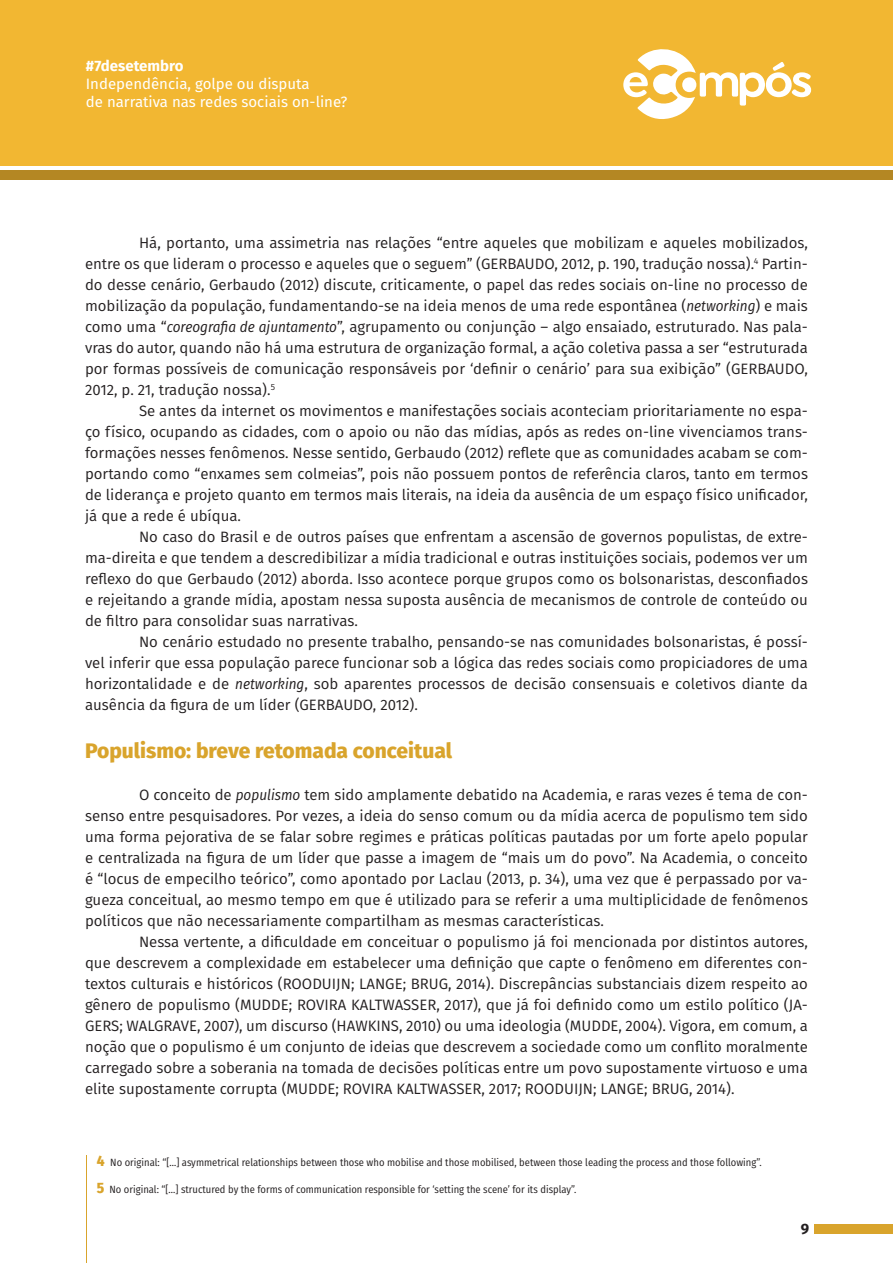
<style>
.page{position:relative;width:893px;height:1263px;background:#fff}
.page>*{position:absolute;margin:0;border:0;box-sizing:border-box;transform-origin:0 0}
.Tópico{font:800 21px "Fira Sans";color:#d9a42c}
.Texto{font:15px/21px "Fira Sans";color:#231f20;text-align:justify}
.t1{font:15px/18px "Fira Sans";color:#fff}
.t2{font:700 15px "Fira Sans";color:#fff}
.t3{font:700 15px "Fira Sans";color:#231f20}
.Rodapé{font:10.5px "Fira Sans Condensed";color:#231f20}
.s1{font-family:"Fira Sans Condensed";font-style:italic}
.s2{font-weight:800;font-size:15px;color:#d9a42c}
</style>
<div class="page">
<div style="left:0;top:0;width:893px;height:166px;background:#f2b732"></div>
<div style="left:0;top:170px;width:893px;height:10px;background:#b48723"></div>
<div style="left:814px;top:1224px;width:79px;height:9px;background:#d9a42c"></div>
<svg style="left:623px;top:49px;width:188px;height:70px"></svg>
<hr style="left:86px;top:1155px;width:1px;height:108px;background:#d9a42c">
<p class="t2" style="left:86px;top:53px;width:99px">#7desetembro</p>
<p class="t1" style="left:86px;top:75px;width:263px">Independência, golpe ou disputa<br>de narrativa nas redes sociais on-line?</p>
<p class="Texto" style="left:85px;top:232px;width:724px;text-indent:54px">Há, portanto, uma assimetria nas relações “entre aqueles que mobilizam e aqueles mobilizados, entre os que lideram o processo e aqueles que o seguem” (GERBAUDO, 2012, p. 190, tradução nossa).<sup>4</sup> Partin&shy;do desse cenário, Gerbaudo (2012) discute, criticamente, o papel das redes sociais on-line no processo de mobilização da população, fundamentando-se na ideia menos de uma rede espontânea (<span class="s1">networking</span>) e mais como uma “<span class="s1">coreografia de ajuntamento</span>”, agrupamento ou conjunção – algo ensaiado, estruturado. Nas pala&shy;vras do autor, quando não há uma estrutura de organização formal, a ação coletiva passa a ser “estruturada por formas possíveis de comunicação responsáveis por ‘definir o cenário’ para sua exibição” (GERBAUDO, 2012, p. 21, tradução nossa).<sup>5</sup></p>
<p class="Texto" style="left:85px;top:400px;width:724px;text-indent:54px">Se antes da internet os movimentos e manifestações sociais aconteciam prioritariamente no espa&shy;ço físico, ocupando as cidades, com o apoio ou não das mídias, após as redes on-line vivenciamos trans&shy;formações nesses fenômenos. Nesse sentido, Gerbaudo (2012) reflete que as comunidades acabam se com&shy;portando como “enxames sem colmeias”, pois não possuem pontos de referência claros, tanto em termos de liderança e projeto quanto em termos mais literais, na ideia da ausência de um espaço físico unificador, já que a rede é ubíqua.</p>
<p class="Texto" style="left:85px;top:526px;width:724px;text-indent:54px">No caso do Brasil e de outros países que enfrentam a ascensão de governos populistas, de extre&shy;ma-direita e que tendem a descredibilizar a mídia tradicional e outras instituições sociais, podemos ver um reflexo do que Gerbaudo (2012) aborda. Isso acontece porque grupos como os bolsonaristas, desconfiados e rejeitando a grande mídia, apostam nessa suposta ausência de mecanismos de controle de conteúdo ou de filtro para consolidar suas narrativas.</p>
<p class="Texto" style="left:85px;top:631px;width:724px;text-indent:54px">No cenário estudado no presente trabalho, pensando-se nas comunidades bolsonaristas, é possí&shy;vel inferir que essa população parece funcionar sob a lógica das redes sociais como propiciadores de uma horizontalidade e de <span class="s1">networking</span>, sob aparentes processos de decisão consensuais e coletivos diante da ausência da figura de um líder (GERBAUDO, 2012).</p>
<p class="Tópico" style="left:85px;top:732px;width:368px">Populismo: breve retomada conceitual</p>
<p class="Texto" style="left:85px;top:784px;width:724px;text-indent:54px">O conceito de <span class="s1">populismo</span> tem sido amplamente debatido na Academia, e raras vezes é tema de con&shy;senso entre pesquisadores. Por vezes, a ideia do senso comum ou da mídia acerca de populismo tem sido uma forma pejorativa de se falar sobre regimes e práticas políticas pautadas por um forte apelo popular e centralizada na figura de um líder que passe a imagem de “mais um do povo”. Na Academia, o conceito é “locus de empecilho teórico”, como apontado por Laclau (2013, p. 34), uma vez que é perpassado por va&shy;gueza conceitual, ao mesmo tempo em que é utilizado para se referir a uma multiplicidade de fenômenos políticos que não necessariamente compartilham as mesmas características.</p>
<p class="Texto" style="left:85px;top:931px;width:724px;text-indent:54px">Nessa vertente, a dificuldade em conceituar o populismo já foi mencionada por distintos autores, que descrevem a complexidade em estabelecer uma definição que capte o fenômeno em diferentes con&shy;textos culturais e históricos (ROODUIJN; LANGE; BRUG, 2014). Discrepâncias substanciais dizem respeito ao gênero de populismo (MUDDE; ROVIRA KALTWASSER, 2017), que já foi definido como um estilo político (JA-GERS; WALGRAVE, 2007), um discurso (HAWKINS, 2010) ou uma ideologia (MUDDE, 2004). Vigora, em comum, a noção que o populismo é um conjunto de ideias que descrevem a sociedade como um conflito moralmente carregado sobre a soberania na tomada de decisões políticas entre um povo supostamente virtuoso e uma elite supostamente corrupta (MUDDE; ROVIRA KALTWASSER, 2017; ROODUIJN; LANGE; BRUG, 2014).</p>
<p class="Rodapé" style="left:97px;top:1155px;width:666px"><span class="s2">4</span> No original: “[…] asymmetrical relationships between those who mobilise and those mobilised, between those leading the process and those following”.</p>
<p class="Rodapé" style="left:97px;top:1182px;width:481px"><span class="s2">5</span> No original: “[...] structured by the forms of communication responsible for ‘setting the scene’ for its display”.</p>
<p class="t3" style="left:801px;top:1216px;width:10px">9</p>
</div>
